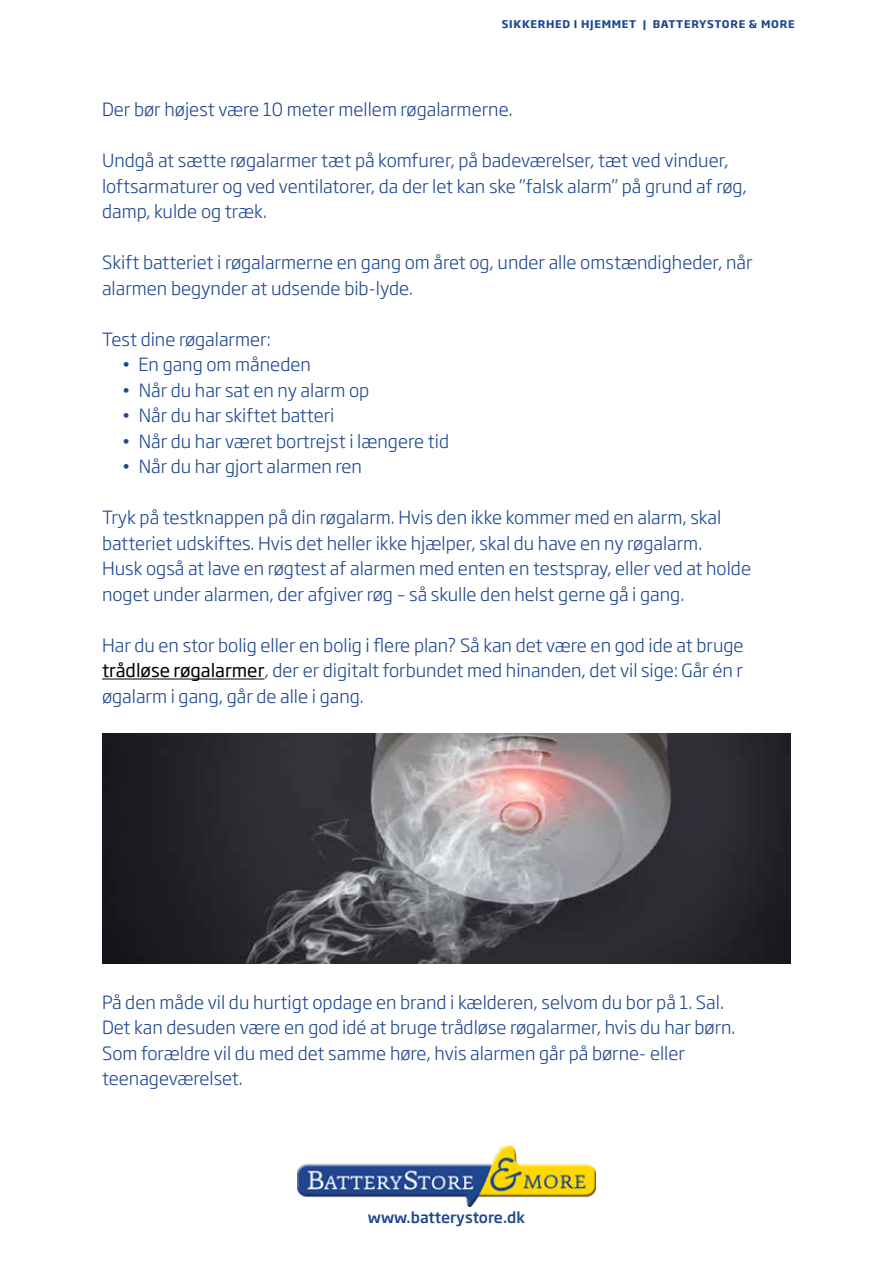
<style>
.page{position:relative;width:893px;height:1263px;background:#fff}
.page>*{position:absolute;margin:0;border:0;box-sizing:border-box;transform-origin:0 0}
.t1{font:300 18px/25.5px "Soho Gothic Pro";color:#1e478f}
.t2{font:500 15px "Soho Gothic Pro";color:#1e478f}
.t3{font:700 10.5px "Soho Gothic Pro";letter-spacing:.07em;color:#1e478f}
.s1{font-weight:400;color:#000}
</style>
<div class="page">
<hr style="left:102px;top:678px;width:162px;height:1px;background:#000">
<img style="left:102px;top:733px;width:689px;height:230px">
<img style="left:298px;top:1145px;width:297px;height:61px">
<p class="t3" style="left:502px;top:16px;width:294px">SIKKERHED I HJEMMET | BATTERYSTORE &amp; MORE</p>
<p class="t1" style="left:102px;top:96px;width:412px">Der bør højest være 10 meter mellem røgalarmerne.</p>
<p class="t1" style="left:102px;top:147px;width:646px">Undgå at sætte røgalarmer tæt på komfurer, på badeværelser, tæt ved vinduer, loftsarmaturer og ved ventilatorer, da der let kan ske ”falsk alarm” på grund af røg, damp, kulde og træk.</p>
<p class="t1" style="left:102px;top:249px;width:652px">Skift batteriet i røgalarmerne en gang om året og, under alle omstændigheder, når alarmen begynder at udsende bib-lyde.</p>
<p class="t1" style="left:102px;top:325px;width:170px">Test dine røgalarmer:</p>
<p class="t1" style="left:122px;top:351px;width:191px">• En gang om måneden</p>
<p class="t1" style="left:122px;top:376px;width:249px">• Når du har sat en ny alarm op</p>
<p class="t1" style="left:122px;top:402px;width:214px">• Når du har skiftet batteri</p>
<p class="t1" style="left:122px;top:427px;width:329px">• Når du har været bortrejst i længere tid</p>
<p class="t1" style="left:122px;top:453px;width:242px">• Når du har gjort alarmen ren</p>
<p class="t1" style="left:102px;top:504px;width:650px">Tryk på testknappen på din røgalarm. Hvis den ikke kommer med en alarm, skal batteriet udskiftes. Hvis det heller ikke hjælper, skal du have en ny røgalarm.<br>Husk også at lave en røgtest af alarmen med enten en testspray, eller ved at holde noget under alarmen, der afgiver røg – så skulle den helst gerne gå i gang.</p>
<p class="t1" style="left:102px;top:631px;width:643px;text-align:justify">Har du en stor bolig eller en bolig i flere plan? Så kan det være en god ide at bruge <span class="s1">trådløse røgalarmer</span>, der er digitalt forbundet med hinanden, det vil sige: Går én r øgalarm i gang, går de alle i gang.</p>
<p class="t1" style="left:102px;top:988px;width:635px">På den måde vil du hurtigt opdage en brand i kælderen, selvom du bor på 1. Sal.<br>Det kan desuden være en god idé at bruge trådløse røgalarmer, hvis du har børn.<br>Som forældre vil du med det samme høre, hvis alarmen går på børne- eller teenageværelset.</p>
<p class="t2" style="left:368px;top:1206px;width:159px">www.batterystore.dk</p>
</div>
